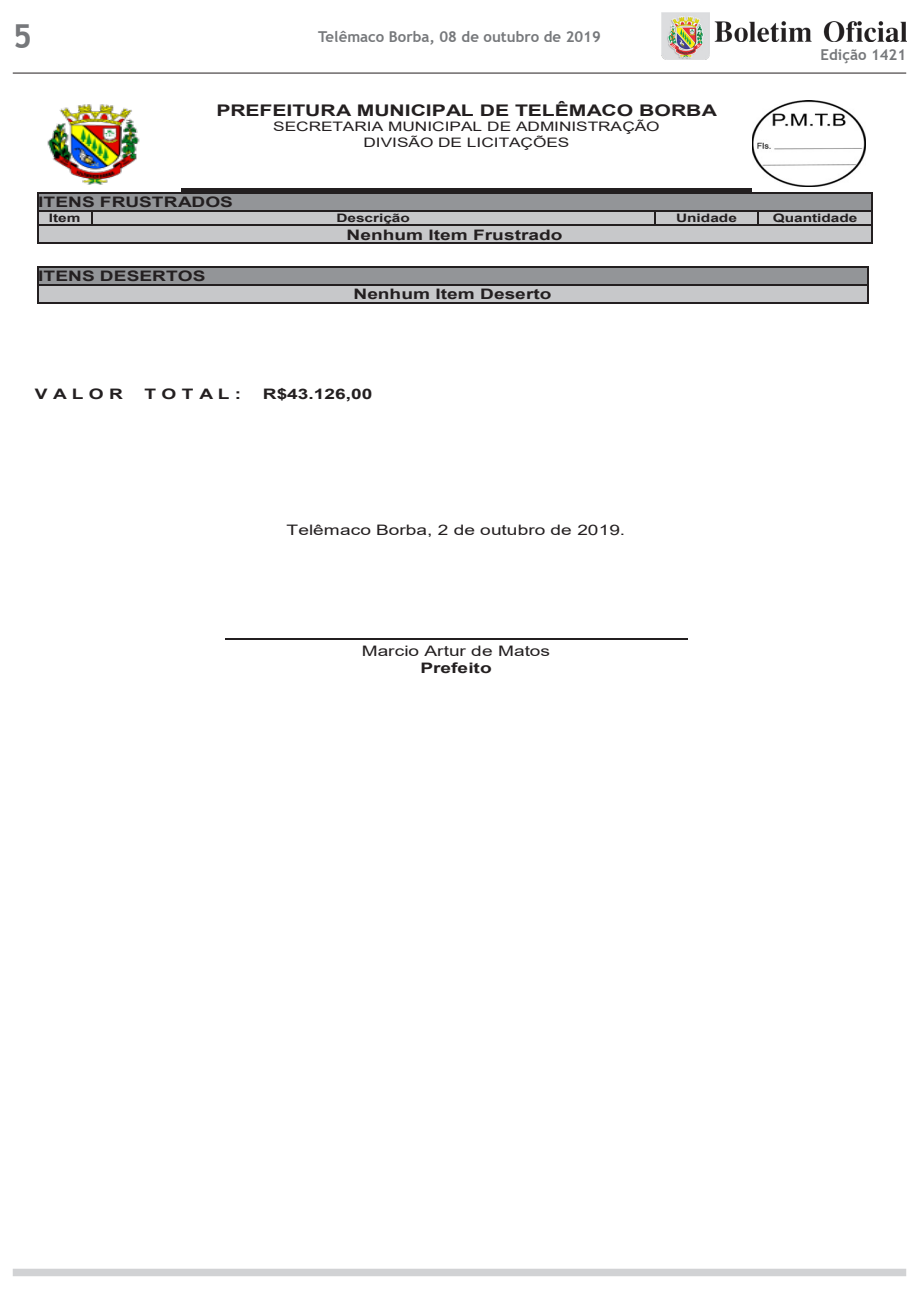
<style>
.page{position:relative;width:919px;height:1289px;background:#fff}
.page>*{position:absolute;margin:0;border:0;box-sizing:border-box;transform-origin:0 0}
.t1{font:700 33px "Trebuchet MS";color:#76787b}
.t2{font:700 16.05px "Arial";letter-spacing:-.005em;color:#231f20;scale:1.32 1}
.t3{font:700 15px "Trebuchet MS";color:#76787b}
.t4{font:700 14.4px "Arial";color:#231f20;scale:1.32 1}
.t5{font:14.4px/16.6px "Arial";color:#231f20;text-align:center;scale:1.32 1}
.t6{font:13.05px/15.1px "Arial";color:#231f20;text-align:center;scale:1.32 1}
.t7{font:700 11.7px "Arial";letter-spacing:-.005em;color:#231f20;scale:1.32 1}
.s1{font-weight:700}
</style>
<div class="page">
<img style="left:662px;top:13px;width:47px;height:47px">
<img style="left:714px;top:21px;width:192px;height:21px">
<hr style="left:13px;top:73px;width:893px;height:1px;background:#231f20">
<hr style="left:181px;top:188px;width:570px;height:3px;background:#231f20">
<img style="left:47px;top:104px;width:93px;height:81px">
<img style="left:752px;top:101px;width:113px;height:86px">
<div style="left:38px;top:194px;width:833px;height:16px;background:#939598"></div>
<hr style="left:38px;top:193px;width:833px;height:1px;background:#231f20">
<div style="left:38px;top:211px;width:53px;height:14px;background:#c7c8ca"></div>
<div style="left:93px;top:211px;width:561px;height:14px;background:#c7c8ca"></div>
<div style="left:655px;top:211px;width:102px;height:14px;background:#c7c8ca"></div>
<div style="left:758px;top:211px;width:113px;height:14px;background:#c7c8ca"></div>
<hr style="left:38px;top:210px;width:53px;height:1px;background:#231f20">
<hr style="left:93px;top:210px;width:561px;height:1px;background:#231f20">
<hr style="left:655px;top:210px;width:102px;height:1px;background:#231f20">
<hr style="left:758px;top:210px;width:113px;height:1px;background:#231f20">
<div style="left:38px;top:226px;width:833px;height:17px;background:#c7c8ca"></div>
<hr style="left:38px;top:225px;width:53px;height:1px;background:#231f20">
<svg style="left:91px;top:210px;width:2px;height:16px"></svg>
<hr style="left:93px;top:225px;width:561px;height:1px;background:#231f20">
<svg style="left:654px;top:210px;width:1px;height:16px"></svg>
<hr style="left:655px;top:225px;width:102px;height:1px;background:#231f20">
<svg style="left:757px;top:210px;width:1px;height:16px"></svg>
<hr style="left:758px;top:225px;width:113px;height:1px;background:#231f20">
<svg style="left:37px;top:193px;width:1px;height:51px"></svg>
<hr style="left:38px;top:243px;width:833px;height:1px;background:#231f20">
<svg style="left:871px;top:193px;width:1px;height:51px"></svg>
<div style="left:38px;top:268px;width:829px;height:16px;background:#939598"></div>
<hr style="left:38px;top:267px;width:829px;height:1px;background:#231f20">
<div style="left:38px;top:285px;width:829px;height:17px;background:#c7c8ca"></div>
<hr style="left:38px;top:284px;width:829px;height:1px;background:#231f20">
<svg style="left:37px;top:267px;width:1px;height:36px"></svg>
<hr style="left:38px;top:302px;width:829px;height:1px;background:#231f20">
<svg style="left:867px;top:267px;width:1px;height:36px"></svg>
<hr style="left:225px;top:638px;width:462px;height:1px;background:#231f20">
<div style="left:13px;top:1268px;width:893px;height:8px;background:#d1d2d4"></div>
<h1 class="t1" style="left:13px;top:16px;width:21px">5</h1>
<p class="t3" style="left:318px;top:27px;width:284px">Telêmaco Borba, 08 de outubro de 2019</p>
<p class="t2" style="left:216px;top:99px;width:381px">PREFEITURA MUNICIPAL DE TELÊMACO BORBA</p>
<p class="t6" style="left:273px;top:119px;width:294px">SECRETARIA MUNICIPAL DE ADMINISTRAÇÃO<br>DIVISÃO DE LICITAÇÕES</p>
<p class="t3" style="left:820px;top:45px;width:87px">Edição 1421</p>
<p class="t4" style="left:38px;top:192px;width:149px">ITENS FRUSTRADOS</p>
<p class="t7" style="left:49px;top:210px;width:25px">Item</p>
<p class="t7" style="left:336px;top:210px;width:57px">Descrição</p>
<p class="t7" style="left:676px;top:210px;width:48px">Unidade</p>
<p class="t7" style="left:772px;top:210px;width:66px">Quantidade</p>
<p class="t4" style="left:346px;top:224px;width:165px">Nenhum Item Frustrado</p>
<p class="t4" style="left:38px;top:266px;width:128px">ITENS DESERTOS</p>
<p class="t4" style="left:353px;top:284px;width:151px">Nenhum Item Deserto</p>
<p class="t4" style="left:35px;top:383px;width:68px">V A L O R</p>
<p class="t4" style="left:144px;top:383px;width:75px">T O T A L :</p>
<p class="t4" style="left:263px;top:383px;width:84px">R$43.126,00</p>
<p class="t5" style="left:286px;top:522px;width:258px">Telêmaco Borba, 2 de outubro de 2019.</p>
<p class="t5" style="left:362px;top:642px;width:144px">Marcio Artur de Matos<br><span class="s1">Prefeito</span></p>
</div>
